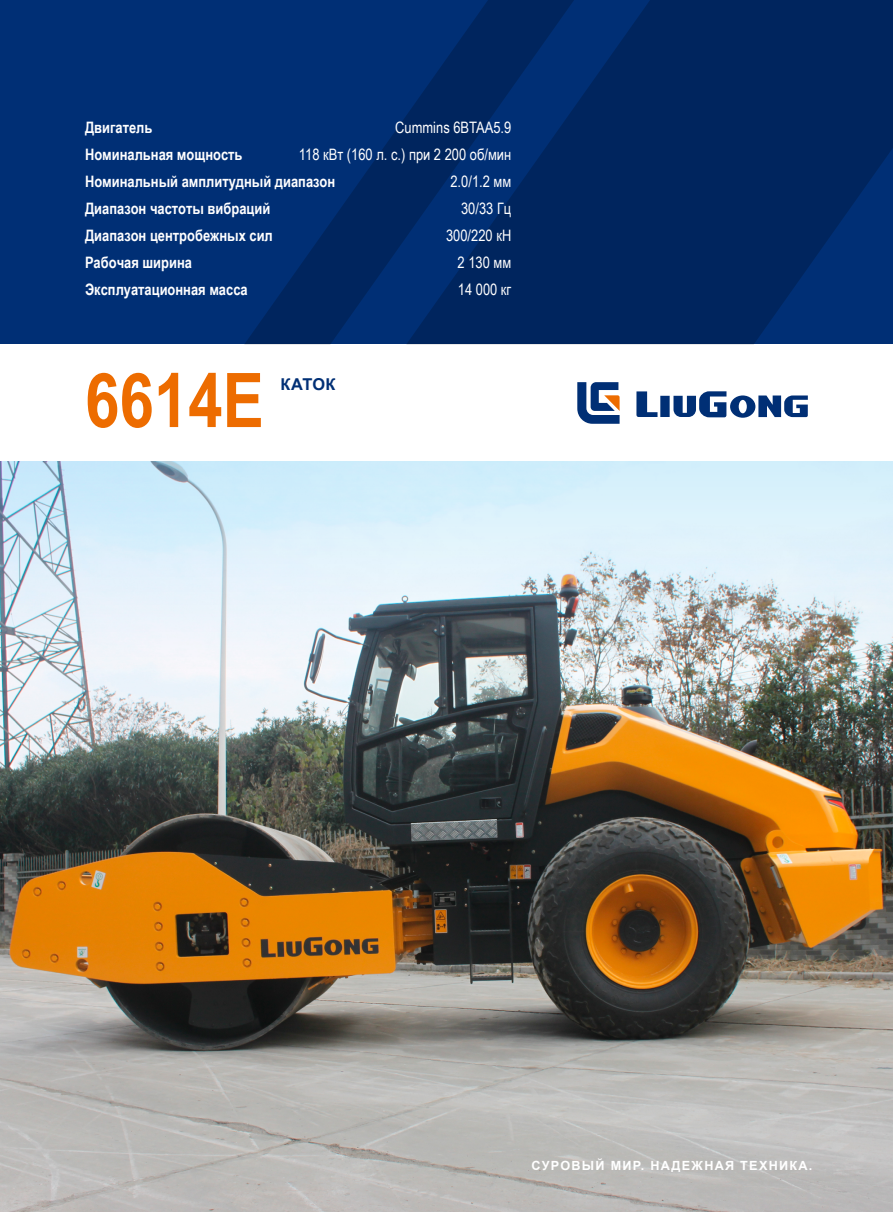
<style>
.page{position:relative;width:893px;height:1212px;background:#fff}
.page>*{position:absolute;margin:0;border:0;box-sizing:border-box;transform-origin:0 0}
.t1{font:700 75.45px "Arial Narrow";color:#ed6c00}
.t2{font:700 16.35px "Arial";letter-spacing:.01em;color:#002f75}
.t3{font:700 15.75px/27px "Arial Narrow";color:#fff}
.t4{font:15.75px/27px "Arial Narrow";color:#fff;text-align:right}
.t5{font:700 12.6px "Arial";letter-spacing:.1em;color:#fff}
</style>
<div class="page">
<div style="left:0;top:0;width:893px;height:344px;background:#002f75"></div>
<svg style="left:636px;top:391px;width:172px;height:27px"></svg>
<svg style="left:577px;top:382px;width:43px;height:42px"></svg>
<img style="left:0;top:670px;width:893px;height:542px">
<svg style="left:245px;top:117px;width:161px;height:227px"></svg>
<svg style="left:406px;top:0;width:487px;height:344px;fill:#00255e"></svg>
<img style="left:0;top:461px;width:893px;height:209px">
<p class="t4" style="left:299px;top:113px;width:214px">Cummins 6BTAA5.9<br>118 кВт (160 л. с.) при 2 200 об/мин<br>2.0/1.2 мм<br>30/33 Гц<br>300/220 кН<br>2 130 мм<br>14 000 кг</p>
<p class="t3" style="left:85px;top:113px;width:252px">Двигатель<br>Номинальная мощность<br>Номинальный амплитудный диапазон<br>Диапазон частоты вибраций<br>Диапазон центробежных сил<br>Рабочая ширина<br>Эксплуатационная масса</p>
<h1 class="t1" style="left:85px;top:343px;width:180px">6614E</h1>
<p class="t2" style="left:281px;top:373px;width:56px">КАТОК</p>
<p class="t5" style="left:532px;top:1157px;width:282px">СУРОВЫЙ МИР. НАДЕЖНАЯ ТЕХНИКА.</p>
</div>
